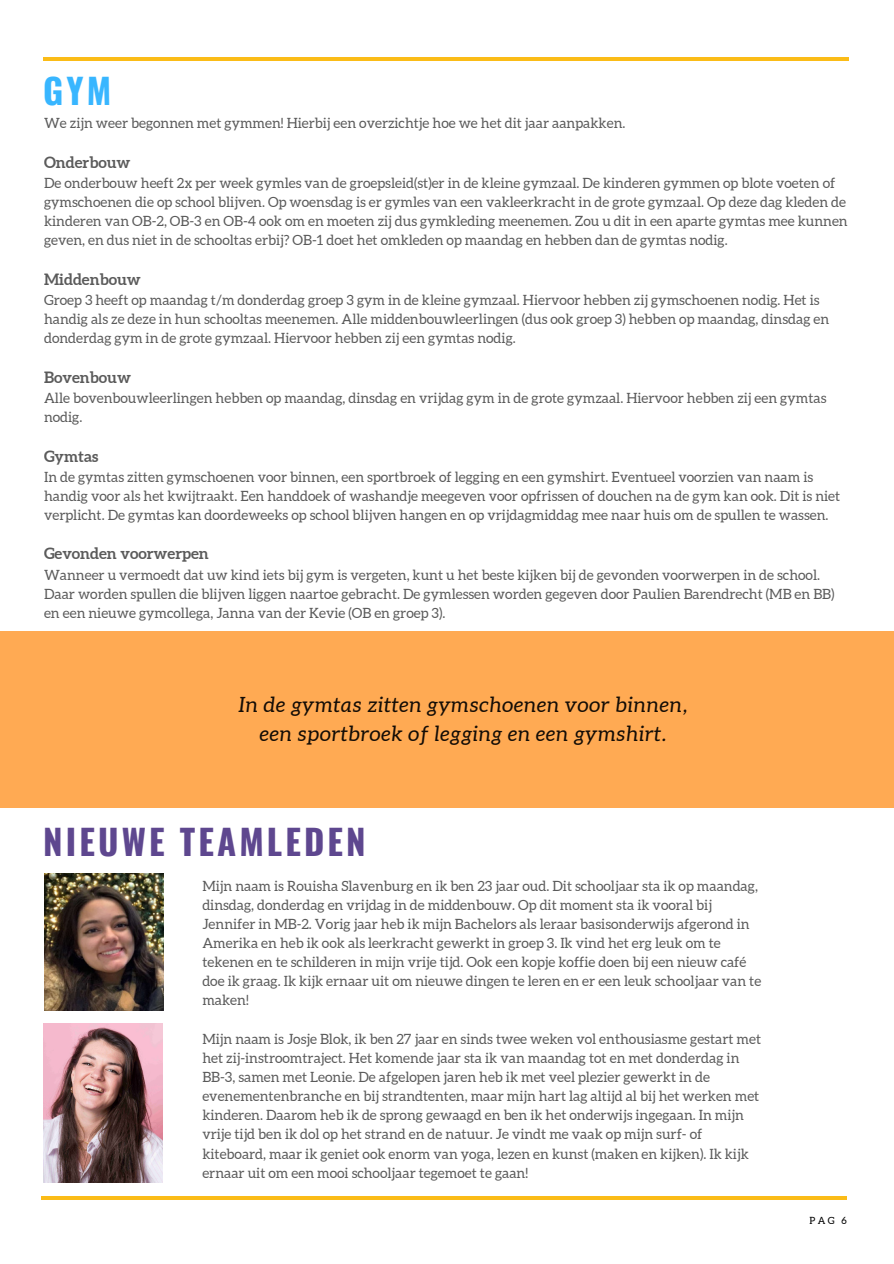
<style>
.page{position:relative;width:894px;height:1264px;background:#fff}
.page>*{position:absolute;margin:0;border:0;box-sizing:border-box;transform-origin:0 0}
.t1{font:700 34.8px "Oswald";letter-spacing:.09em;color:#5e478f}
.t2{font:700 34.8px "Oswald";color:#38b6ff}
.t3{font:italic 21px/29.2px "Aleo";letter-spacing:.04em;color:#000;text-align:center}
.t4{font:700 15.6px "Aleo";color:#000}
.t5{font:14.1px/19.2px "Aleo";color:#000}
.t6{font:9.9px "Aleo";color:#000}
</style>
<div class="page">
<hr style="left:41px;top:1196px;width:805px;height:3px;background:#fbbc17">
<hr style="left:43px;top:57px;width:805px;height:4px;background:#fbbc17">
<div style="left:0;top:631px;width:893px;height:176px;background:#ffaa53"></div>
<img style="left:44px;top:873px;width:119px;height:137px">
<img style="left:43px;top:1023px;width:119px;height:159px">
<h3 class="t2" style="left:43px;top:64px;width:70px">GYM</h3>
<p class="t5" style="left:44px;top:114px;width:582px">We zijn weer begonnen met gymmen! Hierbij een overzichtje hoe we het dit jaar aanpakken.</p>
<p class="t4" style="left:44px;top:153px;width:88px">Onderbouw</p>
<p class="t5" style="left:44px;top:173px;width:805px">De onderbouw heeft 2x per week gymles van de groepsleid(st)er in de kleine gymzaal. De kinderen gymmen op blote voeten of gymschoenen die op school blijven. Op woensdag is er gymles van een vakleerkracht in de grote gymzaal. Op deze dag kleden de kinderen van OB-2, OB-3 en OB-4 ook om en moeten zij dus gymkleding meenemen. Zou u dit in een aparte gymtas mee kunnen geven, en dus niet in de schooltas erbij? OB-1 doet het omkleden op maandag en hebben dan de gymtas nodig.</p>
<p class="t4" style="left:44px;top:270px;width:98px">Middenbouw</p>
<p class="t5" style="left:44px;top:290px;width:786px">Groep 3 heeft op maandag t/m donderdag groep 3 gym in de kleine gymzaal. Hiervoor hebben zij gymschoenen nodig. Het is handig als ze deze in hun schooltas meenemen. Alle middenbouwleerlingen (dus ook groep 3) hebben op maandag, dinsdag en donderdag gym in de grote gymzaal. Hiervoor hebben zij een gymtas nodig.</p>
<p class="t4" style="left:44px;top:368px;width:88px">Bovenbouw</p>
<p class="t5" style="left:44px;top:388px;width:783px">Alle bovenbouwleerlingen hebben op maandag, dinsdag en vrijdag gym in de grote gymzaal. Hiervoor hebben zij een gymtas nodig.</p>
<p class="t4" style="left:44px;top:447px;width:56px">Gymtas</p>
<p class="t5" style="left:44px;top:467px;width:797px">In de gymtas zitten gymschoenen voor binnen, een sportbroek of legging en een gymshirt. Eventueel voorzien van naam is handig voor als het kwijtraakt. Een handdoek of washandje meegeven voor opfrissen of douchen na de gym kan ook. Dit is niet verplicht. De gymtas kan doordeweeks op school blijven hangen en op vrijdagmiddag mee naar huis om de spullen te wassen.</p>
<p class="t4" style="left:44px;top:545px;width:166px">Gevonden voorwerpen</p>
<p class="t5" style="left:44px;top:565px;width:791px">Wanneer u vermoedt dat uw kind iets bij gym is vergeten, kunt u het beste kijken bij de gevonden voorwerpen in de school.<br>Daar worden spullen die blijven liggen naartoe gebracht. De gymlessen worden gegeven door Paulien Barendrecht (MB en BB) en een nieuwe gymcollega, Janna van der Kevie (OB en groep 3).</p>
<h2 class="t3" style="left:239px;top:689px;width:450px">In de gymtas zitten gymschoenen voor binnen, een sportbroek of legging en een gymshirt.</h2>
<h3 class="t1" style="left:43px;top:814px;width:324px">NIEUWE TEAMLEDEN</h3>
<p class="t5" style="left:202px;top:876px;width:560px">Mijn naam is Rouisha Slavenburg en ik ben 23 jaar oud. Dit schooljaar sta ik op maandag, dinsdag, donderdag en vrijdag in de middenbouw. Op dit moment sta ik vooral bij Jennifer in MB-2. Vorig jaar heb ik mijn Bachelors als leraar basisonderwijs afgerond in Amerika en heb ik ook als leerkracht gewerkt in groep 3. Ik vind het erg leuk om te tekenen en te schilderen in mijn vrije tijd. Ook een kopje koffie doen bij een nieuw café doe ik graag. Ik kijk ernaar uit om nieuwe dingen te leren en er een leuk schooljaar van te maken!</p>
<p class="t5" style="left:202px;top:1029px;width:560px">Mijn naam is Josje Blok, ik ben 27 jaar en sinds twee weken vol enthousiasme gestart met het zij-instroomtraject. Het komende jaar sta ik van maandag tot en met donderdag in BB-3, samen met Leonie. De afgelopen jaren heb ik met veel plezier gewerkt in de evenementenbranche en bij strandtenten, maar mijn hart lag altijd al bij het werken met kinderen. Daarom heb ik de sprong gewaagd en ben ik het onderwijs ingegaan. In mijn vrije tijd ben ik dol op het strand en de natuur. Je vindt me vaak op mijn surf- of kiteboard, maar ik geniet ook enorm van yoga, lezen en kunst (maken en kijken). Ik kijk ernaar uit om een mooi schooljaar tegemoet te gaan!</p>
<h3 class="t6" style="left:809px;top:1214px;width:39px">PAG 6</h3>
</div>
